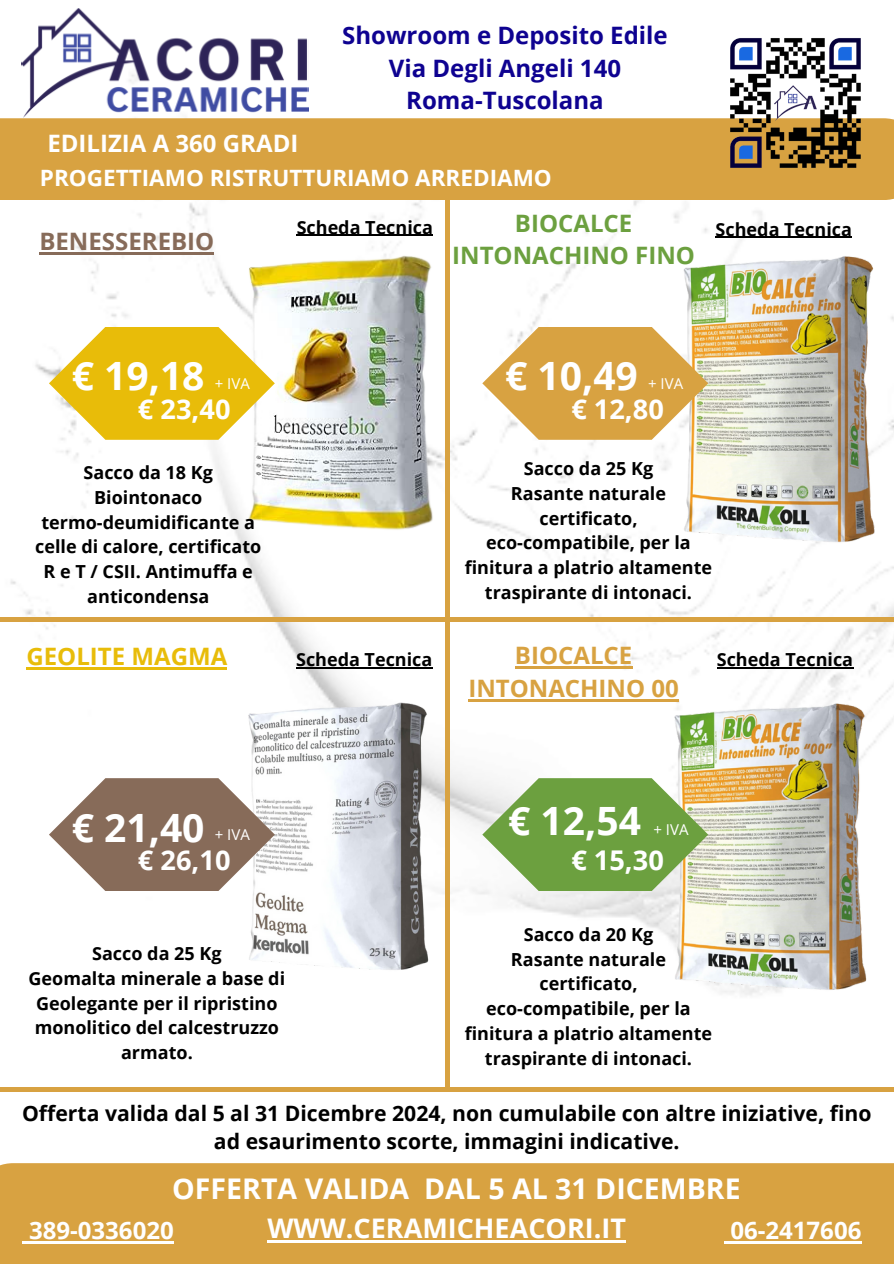
<style>
.page{position:relative;width:894px;height:1264px;background:#fff}
.page>*{position:absolute;margin:0;border:0;box-sizing:border-box;transform-origin:0 0}
.t1{font:700 39px "Open Sans";color:#fff}
.t2{font:700 28.5px "Open Sans";color:#fff}
.t3{font:700 27.15px "Open Sans";color:#fff}
.t4{font:700 27px "Open Sans";color:#fff}
.t5{font:700 24px/32.7px "Open Sans";color:#0e0291;text-align:center}
.t6{font:700 24px "Open Sans";color:#fff}
.t7{font:700 24px/32.7px "Open Sans";color:#6ca03f;text-align:center}
.t8{font:700 24px/32.7px "Open Sans";color:#d8a241;text-align:center}
.t9{font:700 24px "Open Sans";color:#e8bc09}
.t10{font:700 24px "Open Sans";color:#876b59}
.t11{font:700 22.5px "Open Sans";color:#fff}
.t12{font:700 21.15px/28.8px "Open Sans";color:#000;text-align:center}
.t13{font:700 18px "Open Sans";color:#000}
.t14{font:15px "Open Sans";color:#fff}
</style>
<div class="page">
<img style="left:0;top:8px;width:893px;height:1084px">
<div style="left:0;top:118px;width:893px;height:82px;background:#d8a241"></div>
<div style="left:0;top:1163px;width:893px;height:100px;background:#d8a241"></div>
<hr style="left:0;top:617px;width:893px;height:4px;background:#d8a241">
<img style="left:22px;top:9px;width:286px;height:109px">
<img style="left:716px;top:24px;width:158px;height:158px">
<div style="left:0;top:1086px;width:893px;height:5px;background:#d8a241"></div>
<div style="left:445px;top:192px;width:5px;height:897px;background:#d8a241"></div>
<img style="left:668px;top:256px;width:225px;height:290px">
<img style="left:237px;top:702px;width:245px;height:270px">
<img style="left:659px;top:702px;width:234px;height:292px">
<svg style="left:482px;top:778px;width:226px;height:113px;background:#8cb165"></svg>
<img style="left:232px;top:253px;width:265px;height:281px">
<svg style="left:49px;top:327px;width:226px;height:113px"></svg>
<svg style="left:23px;top:1241px;width:6px;height:2px"></svg>
<hr style="left:29px;top:1241px;width:145px;height:2px;background:#fff">
<svg style="left:723px;top:1241px;width:7px;height:2px"></svg>
<hr style="left:730px;top:1241px;width:131px;height:2px;background:#fff">
<hr style="left:267px;top:1240px;width:359px;height:2px;background:#fff">
<hr style="left:715px;top:237px;width:136px;height:1px;background:#000">
<hr style="left:515px;top:666px;width:117px;height:3px;background:#d8a241">
<hr style="left:468px;top:699px;width:210px;height:2px;background:#d8a241">
<hr style="left:26px;top:667px;width:201px;height:2px;background:#e8bc09">
<hr style="left:39px;top:253px;width:175px;height:2px;background:#876b59">
<hr style="left:296px;top:235px;width:137px;height:1px;background:#000">
<hr style="left:296px;top:667px;width:136px;height:1px;background:#000">
<hr style="left:716px;top:667px;width:137px;height:1px;background:#000">
<svg style="left:482px;top:327px;width:226px;height:113px"></svg>
<svg style="left:49px;top:778px;width:226px;height:113px"></svg>
<p class="t5" style="left:342px;top:18px;width:327px">Showroom e Deposito Edile<br>Via Degli Angeli 140<br>Roma-Tuscolana</p>
<h4 class="t6" style="left:47px;top:126px;width:252px">EDILIZIA A 360 GRADI</h4>
<p class="t11" style="left:40px;top:162px;width:513px">PROGETTIAMO RISTRUTTURIAMO ARREDIAMO</p>
<p class="t10" style="left:39px;top:225px;width:176px">BENESSEREBIO</p>
<p class="t13" style="left:296px;top:214px;width:138px">Scheda Tecnica</p>
<h1 class="t7" style="left:452px;top:206px;width:244px">BIOCALCE<br>INTONACHINO FINO</h1>
<p class="t13" style="left:715px;top:216px;width:138px">Scheda Tecnica</p>
<h4 class="t1" style="left:72px;top:348px;width:134px">€ 19,18</h4>
<h4 class="t3" style="left:138px;top:390px;width:94px">€ 23,40</h4>
<p class="t14" style="left:215px;top:373px;width:37px">+ IVA</p>
<p class="t1" style="left:505px;top:348px;width:134px">€ 10,49</p>
<p class="t3" style="left:571px;top:390px;width:94px">€ 12,80</p>
<p class="t14" style="left:648px;top:373px;width:37px">+ IVA</p>
<h4 class="t13" style="left:84px;top:460px;width:131px">Sacco da 18 Kg</h4>
<h4 class="t13" style="left:94px;top:484px;width:110px">Biointonaco</h4>
<p class="t13" style="left:41px;top:509px;width:215px">termo-deumidificante a</p>
<p class="t13" style="left:35px;top:534px;width:227px">celle di calore, certificato</p>
<p class="t13" style="left:44px;top:559px;width:211px">R e T / CSII. Antimuffa e</p>
<p class="t13" style="left:87px;top:583px;width:123px">anticondensa</p>
<p class="t9" style="left:26px;top:639px;width:202px">GEOLITE MAGMA</p>
<h3 class="t13" style="left:523px;top:456px;width:131px">Sacco da 25 Kg</h3>
<p class="t13" style="left:511px;top:480px;width:156px">Rasante naturale</p>
<p class="t13" style="left:539px;top:505px;width:100px">certificato,</p>
<p class="t13" style="left:486px;top:530px;width:206px">eco-compatibile, per la</p>
<p class="t13" style="left:464px;top:555px;width:249px">finitura a platrio altamente</p>
<p class="t13" style="left:485px;top:579px;width:209px">traspirante di intonaci.</p>
<p class="t8" style="left:468px;top:638px;width:212px">BIOCALCE<br>INTONACHINO 00</p>
<p class="t13" style="left:296px;top:647px;width:138px">Scheda Tecnica</p>
<p class="t13" style="left:716px;top:647px;width:138px">Scheda Tecnica</p>
<p class="t1" style="left:72px;top:799px;width:134px">€ 21,40</p>
<p class="t3" style="left:138px;top:841px;width:94px">€ 26,10</p>
<p class="t14" style="left:215px;top:824px;width:37px">+ IVA</p>
<h1 class="t13" style="left:92px;top:941px;width:131px">Sacco da 25 Kg</h1>
<h3 class="t13" style="left:28px;top:965px;width:258px">Geomalta minerale a base di</h3>
<h1 class="t13" style="left:36px;top:990px;width:243px">Geolegante per il ripristino</h1>
<h3 class="t13" style="left:35px;top:1015px;width:246px">monolitico del calcestruzzo</h3>
<p class="t13" style="left:121px;top:1040px;width:73px">armato.</p>
<p class="t1" style="left:508px;top:793px;width:134px">€ 12,54</p>
<h5 class="t3" style="left:571px;top:841px;width:94px">€ 15,30</h5>
<p class="t14" style="left:653px;top:818px;width:37px">+ IVA</p>
<p class="t13" style="left:523px;top:921px;width:131px">Sacco da 20 Kg</p>
<p class="t13" style="left:511px;top:946px;width:156px">Rasante naturale</p>
<p class="t13" style="left:539px;top:971px;width:100px">certificato,</p>
<p class="t13" style="left:486px;top:995px;width:206px">eco-compatibile, per la</p>
<p class="t13" style="left:464px;top:1020px;width:249px">finitura a platrio altamente</p>
<p class="t13" style="left:485px;top:1045px;width:209px">traspirante di intonaci.</p>
<h4 class="t12" style="left:22px;top:1097px;width:850px">Offerta valida dal 5 al 31 Dicembre 2024, non cumulabile con altre iniziative, fino ad esaurimento scorte, immagini indicative.</h4>
<h1 class="t2" style="left:172px;top:1168px;width:570px">OFFERTA VALIDA DAL 5 AL 31 DICEMBRE</h1>
<h3 class="t4" style="left:267px;top:1209px;width:360px">WWW.CERAMICHEACORI.IT</h3>
<p class="t6" style="left:29px;top:1213px;width:146px">389-0336020</p>
<p class="t6" style="left:730px;top:1213px;width:132px">06-2417606</p>
</div>
